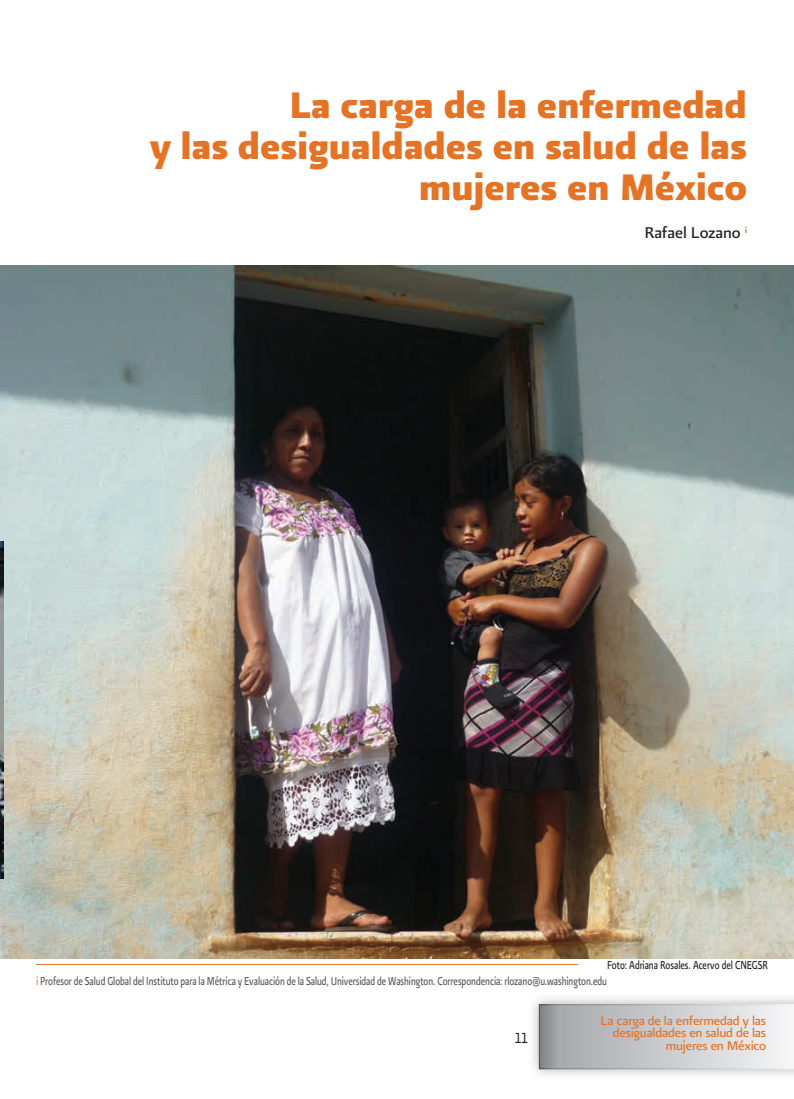
<style>
.page{position:relative;width:794px;height:1099px;background:#fff}
.page>*{position:absolute;margin:0;border:0;box-sizing:border-box;transform-origin:0 0}
.t1{font:43.75px/41.2px "Presidencia Fuerte";letter-spacing:-.005em;color:#e57325;text-align:right}
.t2{font:18.75px "Presidencia Base";letter-spacing:-.005em;color:#231f20}
.t3{font:17.5px "Presidencia Base";color:#231f20;scale:.75 1}
.t4{font:15px/12.5px "Presidencia Base";letter-spacing:-.015em;color:#e57325;text-align:right}
.t5{font:13.75px "Presidencia Base";letter-spacing:-.005em;color:#57585a;scale:.75 1}
.t6{font:13.75px "Presidencia Base";letter-spacing:-.005em;color:#231f20;scale:.75 1}
.s1{color:#e57325}
</style>
<div class="page">
<img style="left:1px;top:265px;width:793px;height:694px">
<hr style="left:36px;top:964px;width:542px;height:1px;background:#e57325">
<div style="left:527px;top:992px;width:267px;height:89px;background:#231f20;opacity:.35"></div>
<svg style="left:539px;top:1004px;width:255px;height:65px;background:#c8c9cc"></svg>
<img style="left:1px;top:541px;width:2px;height:337px">
<p class="t1" style="left:149px;top:84px;width:599px">La carga de la enfermedad<br>y las desigualdades en salud de las mujeres en México</p>
<p class="t2" style="left:644px;top:221px;width:104px">Rafael Lozano <sup>i</sup></p>
<p class="t6" style="left:607px;top:957px;width:216px">Foto: Adriana Rosales. Acervo del CNEGSR</p>
<p class="t5" style="left:36px;top:973px;width:762px"><span class="s1">i</span> Profesor de Salud Global del Instituto para la Métrica y Evaluación de la Salud, Universidad de Washington. Correspondencia: rlozano@u.washington.edu</p>
<p class="t3" style="left:514px;top:1028px;width:19px">11</p>
<p class="t4" style="left:600px;top:1014px;width:167px">La carga de la enfermedad y las desigualdades en salud de las mujeres en México</p>
</div>
